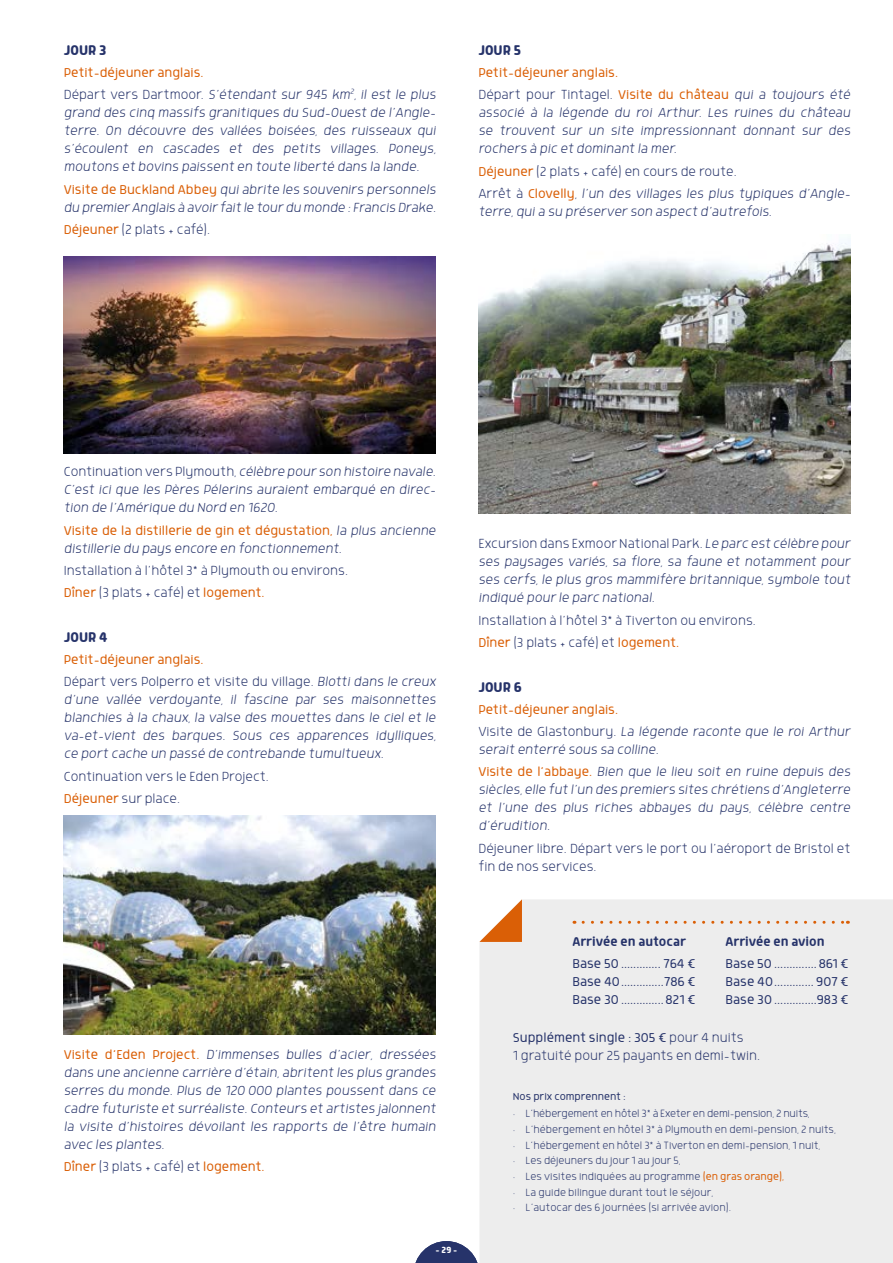
<style>
.page{position:relative;width:893px;height:1263px;background:#fff}
.page>*{position:absolute;margin:0;border:0;box-sizing:border-box;transform-origin:0 0}
.t1{font:500 16.5px "Morl Rounded";color:#26336a}
.t2{font:italic 200 15px/18px "Morl Rounded";color:#26336a;text-align:justify}
.t3{font:200 15px/22.2px "Morl Rounded";color:#26336a}
.t4{font:300 15px/18px "Morl Rounded";color:#26336a;text-align:justify}
.t5{font:300 15px/22.2px "Morl Rounded";color:#da5f06}
.t6{font:15px "Morl Rounded";color:#26336a}
.t7{font:200 12px "Morl Rounded";letter-spacing:-.005em;color:#26336a}
.t8{font:300 12px "Morl Rounded";color:#26336a}
.t9{font:500 10.5px "Morl Rounded";color:#fff}
.s1{font-weight:300;font-style:normal;color:#da5f06}
.s2{font-style:normal}
.s3{font-weight:300;color:#da5f06}
.s4{font-weight:200;color:#26336a}
.s5{font-weight:200;font-style:italic;color:#26336a}
.s6{font-style:italic}
.s7{font-weight:300}
</style>
<div class="page">
<div style="left:480px;top:899px;width:413px;height:364px;background:#ededed"></div>
<svg style="left:479px;top:899px;width:43px;height:43px"></svg>
<svg style="left:415px;top:1241px;width:63px;height:22px"></svg>
<svg style="left:583px;top:921px;width:265px;height:3px"></svg>
<img style="left:64px;top:256px;width:372px;height:197px">
<img style="left:64px;top:815px;width:372px;height:220px">
<img style="left:478px;top:240px;width:372px;height:274px">
<p class="t1" style="left:64px;top:41px;width:44px">JOUR 3</p>
<p class="t2" style="left:64px;top:62px;width:374px;line-height:22.2px"><span class="s1">Petit-déjeuner anglais.<br></span><span class="s2">Départ vers Dartmoor.</span> S’étendant sur 945 km<sup>2</sup>, il est le plus</p>
<p class="t2" style="left:64px;top:104px;width:374px">grand des cinq massifs granitiques du Sud-Ouest de l’Angle&shy;terre. On découvre des vallées boisées, des ruisseaux qui s’écoulent en cascades et des petits villages. Poneys, moutons et bovins paissent en toute liberté dans la lande.</p>
<p class="t2" style="left:64px;top:180px;width:374px"><span class="s1">Visite de Buckland Abbey</span> qui abrite les souvenirs personnels du premier Anglais à avoir fait le tour du monde : Francis Drake.</p>
<p class="t3" style="left:64px;top:218px;width:148px"><span class="s3">Déjeuner</span> (2 plats + café).</p>
<p class="t1" style="left:478px;top:41px;width:44px">JOUR 5</p>
<p class="t5" style="left:478px;top:61px;width:374px">Petit-déjeuner anglais.<br><span class="s4">Départ pour Tintagel.</span> Visite du château <span class="s5">qui a toujours été</span></p>
<p class="t2" style="left:478px;top:104px;width:374px">associé à la légende du roi Arthur. Les ruines du château se trouvent sur un site impressionnant donnant sur des rochers à pic et dominant la mer.</p>
<p class="t2" style="left:478px;top:160px;width:374px;line-height:22.2px"><span class="s1">Déjeuner</span> <span class="s2">(2 plats + café) en cours de route.<br>Arrêt à</span> <span class="s1">Clovelly</span><span class="s2">,</span> l’un des villages les plus typiques d’Angle-</p>
<p class="t2" style="left:478px;top:202px;width:295px">terre, qui a su préserver son aspect d’autrefois.</p>
<p class="t2" style="left:64px;top:463px;width:374px"><span class="s2">Continuation vers Plymouth,</span> célèbre pour son histoire navale.<br>C’est ici que les Pères Pélerins auraient embarqué en direc&shy;tion de l’Amérique du Nord en 1620.</p>
<p class="t2" style="left:64px;top:521px;width:374px"><span class="s1">Visite de la distillerie de gin et dégustation,</span> la plus ancienne distillerie du pays encore en fonctionnement.</p>
<p class="t3" style="left:64px;top:559px;width:286px">Installation à l’hôtel 3* à Plymouth ou environs.<br><span class="s3">Dîner</span> (3 plats + café) et <span class="s3">logement.</span></p>
<p class="t1" style="left:64px;top:627px;width:45px">JOUR 4</p>
<p class="t3" style="left:64px;top:648px;width:374px"><span class="s3">Petit-déjeuner anglais.<br></span>Départ vers Polperro et visite du village. <span class="s6">Blotti dans le creux</span></p>
<p class="t2" style="left:64px;top:691px;width:374px">d’une vallée verdoyante, il fascine par ses maisonnettes blanchies à la chaux, la valse des mouettes dans le ciel et le va-et-vient des barques. Sous ces apparences idylliques, ce port cache un passé de contrebande tumultueux.</p>
<p class="t3" style="left:64px;top:765px;width:207px">Continuation vers le Eden Project.<br><span class="s3">Déjeuner</span> sur place.</p>
<p class="t2" style="left:478px;top:535px;width:374px"><span class="s2">Excursion dans Exmoor National Park.</span> Le parc est célèbre pour ses paysages variés, sa flore, sa faune et notamment pour ses cerfs, le plus gros mammifère britannique, symbole tout indiqué pour le parc national.</p>
<p class="t3" style="left:478px;top:609px;width:279px">Installation à l’hôtel 3* à Tiverton ou environs.<br><span class="s3">Dîner</span> (3 plats + café) et <span class="s3">logement.</span></p>
<p class="t1" style="left:478px;top:677px;width:45px">JOUR 6</p>
<p class="t2" style="left:478px;top:698px;width:374px;line-height:22.2px"><span class="s1">Petit-déjeuner anglais.<br></span><span class="s2">Visite de Glastonbury.</span> La légende raconte que le roi Arthur</p>
<p class="t2" style="left:478px;top:738px;width:374px;line-height:22.2px">serait enterré sous sa colline.<br><span class="s1">Visite de l’abbaye.</span> Bien que le lieu soit en ruine depuis des</p>
<p class="t2" style="left:478px;top:781px;width:374px">siècles, elle fut l’un des premiers sites chrétiens d’Angleterre et l’une des plus riches abbayes du pays, célèbre centre d’érudition.</p>
<p class="t3" style="left:478px;top:839px;width:374px;line-height:18px">Déjeuner libre. Départ vers le port ou l’aéroport de Bristol et fin de nos services.</p>
<p class="t2" style="left:64px;top:1045px;width:374px"><span class="s1">Visite d’Eden Project.</span> D’immenses bulles d’acier, dressées dans une ancienne carrière d’étain, abritent les plus grandes serres du monde. Plus de 120 000 plantes poussent dans ce cadre futuriste et surréaliste. Conteurs et artistes jalonnent la visite d’histoires dévoilant les rapports de l’être humain avec les plantes.</p>
<p class="t3" style="left:64px;top:1156px;width:202px"><span class="s3">Dîner</span> (3 plats + café) et <span class="s3">logement.</span></p>
<p class="t9" style="left:435px;top:1244px;width:24px">- 29 -</p>
<p class="t6" style="left:572px;top:933px;width:115px">Arrivée en autocar</p>
<p class="t4" style="left:572px;top:954px;width:125px">Base 50 ............. 764 € Base 40..............786 € Base 30 ..............821 €</p>
<p class="t6" style="left:726px;top:933px;width:101px">Arrivée en avion</p>
<p class="t4" style="left:726px;top:954px;width:125px">Base 50 .............. 861 € Base 40............. 907 € Base 30 ..............983 €</p>
<p class="t3" style="left:513px;top:1028px;width:249px;line-height:18px"><span class="s7">Supplément single : 305 €</span> pour 4 nuits<br>1 gratuité pour 25 payants en demi-twin.</p>
<p class="t8" style="left:513px;top:1090px;width:115px">Nos prix comprennent :</p>
<p class="t7" style="left:513px;top:1108px;width:298px">• L’hébergement en hôtel 3* à Exeter en demi-pension, 2 nuits,</p>
<p class="t7" style="left:513px;top:1123px;width:324px">• L’hébergement en hôtel 3* à Plymouth en demi-pension, 2 nuits,</p>
<p class="t7" style="left:513px;top:1139px;width:309px">• L’hébergement en hôtel 3* à Tiverton en demi-pension, 1 nuit,</p>
<p class="t7" style="left:513px;top:1154px;width:169px">• Les déjeuners du jour 1 au jour 5,</p>
<p class="t7" style="left:513px;top:1170px;width:273px">• Les visites indiquées au programme <span class="s3">(en gras orange),</span></p>
<p class="t7" style="left:513px;top:1186px;width:202px">• La guide bilingue durant tout le séjour,</p>
<p class="t7" style="left:513px;top:1201px;width:220px">• L’autocar des 6 journées (si arrivée avion).</p>
</div>
